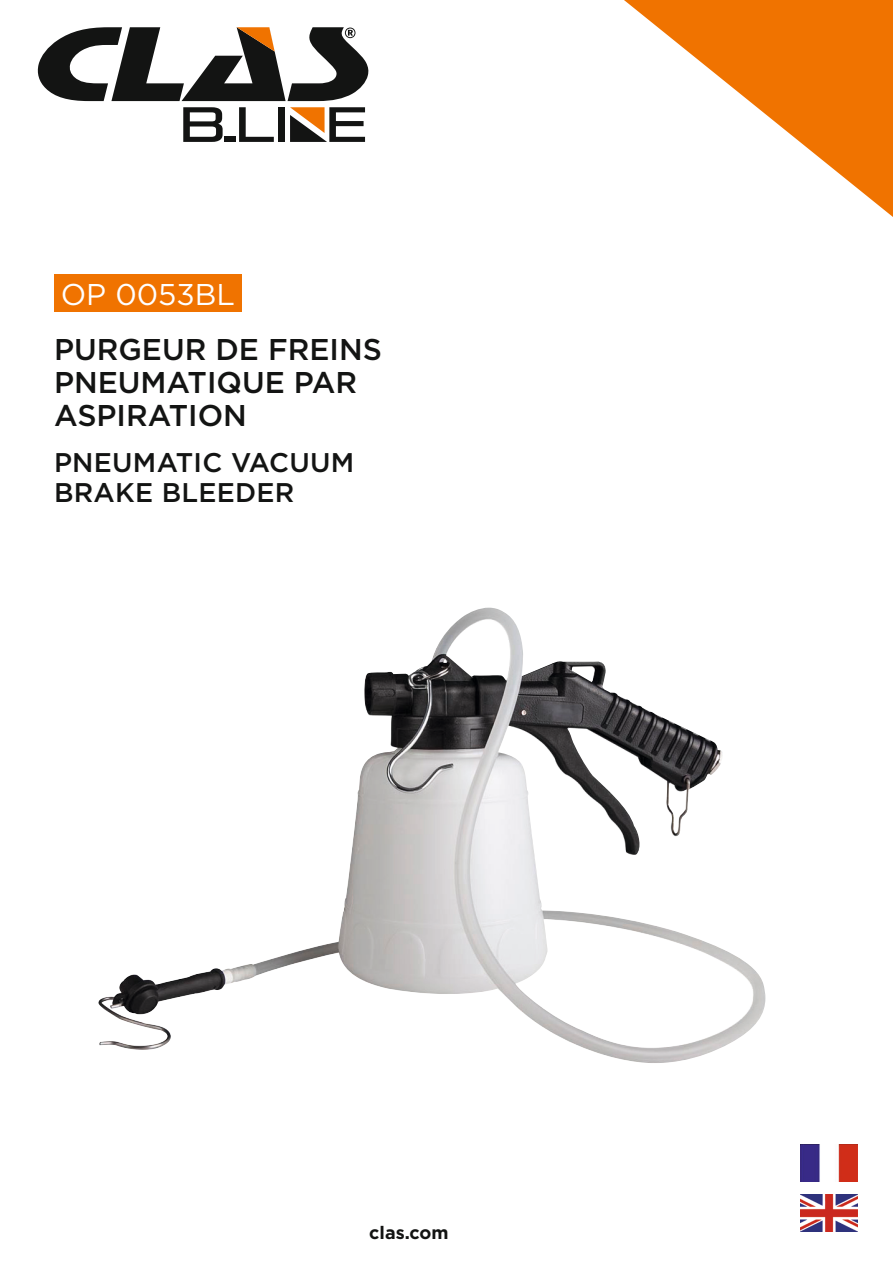
<style>
.page{position:relative;width:893px;height:1263px;background:#fff}
.page>*{position:absolute;margin:0;border:0;box-sizing:border-box;transform-origin:0 0}
.t1{font:500 30px/33px "Gotham";color:#131413}
.t2{font:30px "Gotham";color:#fff}
.t3{font:500 27px/30px "Gotham";letter-spacing:.01em;color:#131413}
.t4{font:700 18px "Gotham";color:#131413}
</style>
<div class="page">
<img style="left:801px;top:1144px;width:56px;height:37px">
<img style="left:801px;top:1194px;width:56px;height:37px">
<div style="left:54px;top:274px;width:188px;height:38px;background:#f07300"></div>
<svg style="left:183px;top:107px;width:40px;height:35px"></svg>
<div style="left:225px;top:136px;width:11px;height:6px;background:#131413"></div>
<svg style="left:239px;top:107px;width:35px;height:35px"></svg>
<div style="left:279px;top:107px;width:6px;height:35px;background:#131413"></div>
<svg style="left:290px;top:107px;width:75px;height:35px"></svg>
<svg style="left:37px;top:27px;width:332px;height:74px"></svg>
<img style="left:98px;top:608px;width:667px;height:455px">
<svg style="left:624px;top:0;width:269px;height:217px"></svg>
<p class="t2" style="left:61px;top:275px;width:176px">OP 0053BL</p>
<p class="t1" style="left:54px;top:333px;width:329px">PURGEUR DE FREINS<br>PNEUMATIQUE PAR<br>ASPIRATION</p>
<p class="t3" style="left:54px;top:447px;width:302px">PNEUMATIC VACUUM<br>BRAKE BLEEDER</p>
<p class="t4" style="left:369px;top:1220px;width:81px">clas.com</p>
</div>
